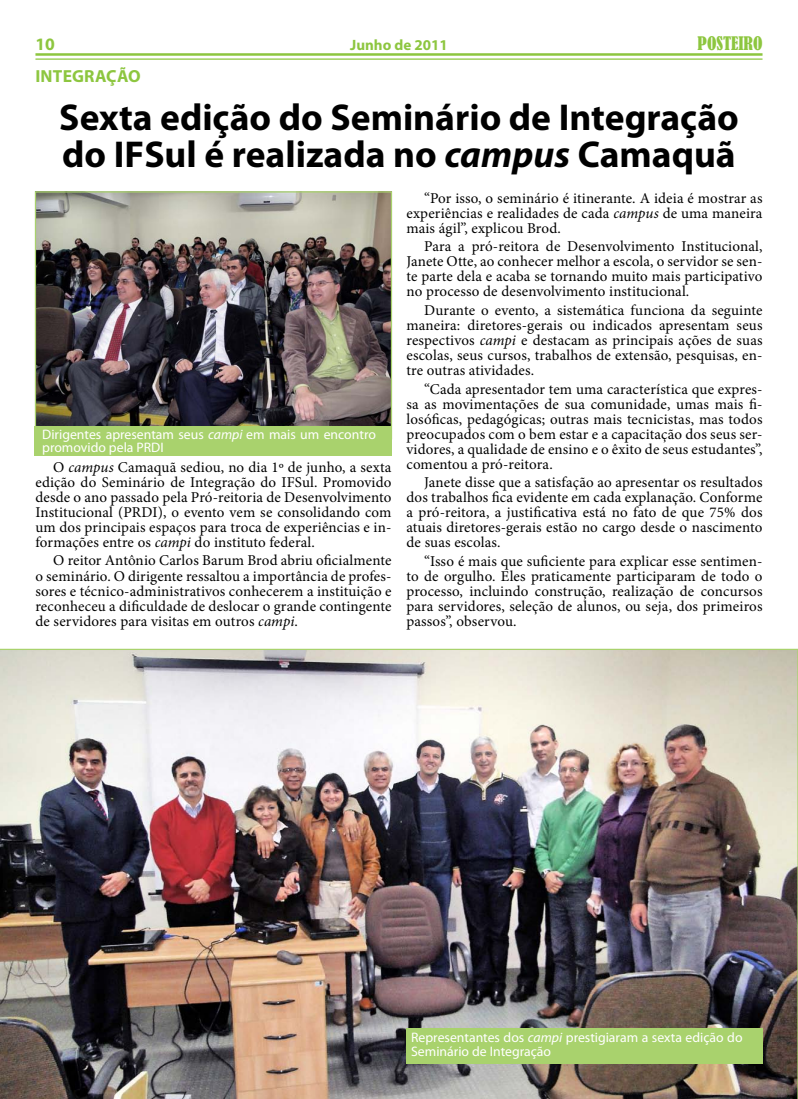
<style>
.page{position:relative;width:798px;height:1099px;background:#fff}
.page>*{position:absolute;margin:0;border:0;box-sizing:border-box;transform-origin:0 0}
.t1{font:700 37.5px/37.5px "Myriad Pro";color:#000}
.t2{font:700 17.5px "Myriad Pro";letter-spacing:.01em;color:#8dc63f}
.t3{font:condensed 17.5px "Bernard";color:#8dc63f}
.t4{font:15px/15px "Minion Pro";letter-spacing:.01em;color:#000;text-align:justify}
.t5{font:700 15px "Myriad Pro";color:#8dc63f}
.t6{font:13.75px/13.8px "Myriad Pro";color:#fff}
.s1{font-style:italic}
</style>
<div class="page">
<hr style="left:35px;top:53px;width:727px;height:3px;background:#8dc63f">
<hr style="left:35px;top:58px;width:727px;height:2px;background:#8dc63f">
<img style="left:37px;top:193px;width:353px;height:233px">
<img style="left:0;top:648px;width:797px;height:450px">
<div style="left:35px;top:426px;width:357px;height:30px;background:#a9d26d"></div>
<div style="left:406px;top:1028px;width:356px;height:35px;background:#a9d26d"></div>
<p class="t2" style="left:35px;top:33px;width:21px">10</p>
<p class="t5" style="left:350px;top:35px;width:99px">Junho de 2011</p>
<p class="t3" style="left:697px;top:33px;width:66px">POSTEIRO</p>
<p class="t2" style="left:35px;top:64px;width:107px">INTEGRAÇÃO</p>
<h1 class="t1" style="left:59px;top:97px;width:681px">Sexta edição do Seminário de Integração do IFSul é realizada no <span class="s1">campus</span> Camaquã</h1>
<p class="t4" style="left:406px;top:191px;width:357px;text-indent:18px">“Por isso, o seminário é itinerante. A ideia é mostrar as experiências e realidades de cada <span class="s1">campus</span> de uma maneira mais ágil”, explicou Brod.</p>
<p class="t4" style="left:406px;top:239px;width:357px;text-indent:18px">Para a pró-reitora de Desenvolvimento Institucional, Janete Otte, ao conhecer melhor a escola, o servidor se sen&shy;te parte dela e acaba se tornando muito mais participativo no processo de desenvolvimento institucional.</p>
<p class="t4" style="left:406px;top:303px;width:357px;text-indent:18px">Durante o evento, a sistemática funciona da seguinte maneira: diretores-gerais ou indicados apresentam seus respectivos <span class="s1">campi</span> e destacam as principais ações de suas escolas, seus cursos, trabalhos de extensão, pesquisas, en&shy;tre outras atividades.</p>
<p class="t4" style="left:406px;top:381px;width:357px;text-indent:18px">“Cada apresentador tem uma característica que expres&shy;sa as movimentações de sua comunidade, umas mais fi&shy;losóficas, pedagógicas; outras mais tecnicistas, mas todos preocupados com o bem estar e a capacitação dos seus ser&shy;vidores, a qualidade de ensino e o êxito de seus estudantes”, comentou a pró-reitora.</p>
<p class="t4" style="left:406px;top:475px;width:357px;text-indent:18px">Janete disse que a satisfação ao apresentar os resultados dos trabalhos fica evidente em cada explanação. Conforme a pró-reitora, a justificativa está no fato de que 75% dos atuais diretores-gerais estão no cargo desde o nascimento de suas escolas.</p>
<p class="t4" style="left:406px;top:553px;width:357px;text-indent:18px">“Isso é mais que suficiente para explicar esse sentimen&shy;to de orgulho. Eles praticamente participaram de todo o processo, incluindo construção, realização de concursos para servidores, seleção de alunos, ou seja, dos primeiros passos”, observou.</p>
<p class="t6" style="left:42px;top:427px;width:335px">Dirigentes apresentam seus <span class="s1">campi</span> em mais um encontro promovido pela PRDI</p>
<p class="t4" style="left:35px;top:459px;width:357px;text-indent:18px">O <span class="s1">campus</span> Camaquã sediou, no dia 1º de junho, a sexta edição do Seminário de Integração do IFSul. Promovido desde o ano passado pela Pró-reitoria de Desenvolvimento Institucional (PRDI), o evento vem se consolidando com um dos principais espaços para troca de experiências e in&shy;formações entre os <span class="s1">campi</span> do instituto federal.</p>
<p class="t4" style="left:35px;top:553px;width:357px;text-indent:18px">O reitor Antônio Carlos Barum Brod abriu oficialmente o seminário. O dirigente ressaltou a importância de profes&shy;sores e técnico-administrativos conhecerem a instituição e reconheceu a dificuldade de deslocar o grande contingente de servidores para visitas em outros <span class="s1">campi</span>.</p>
<p class="t6" style="left:411px;top:1030px;width:333px">Representantes dos <span class="s1">campi</span> prestigiaram a sexta edição do<br>Seminário de Integração</p>
</div>
